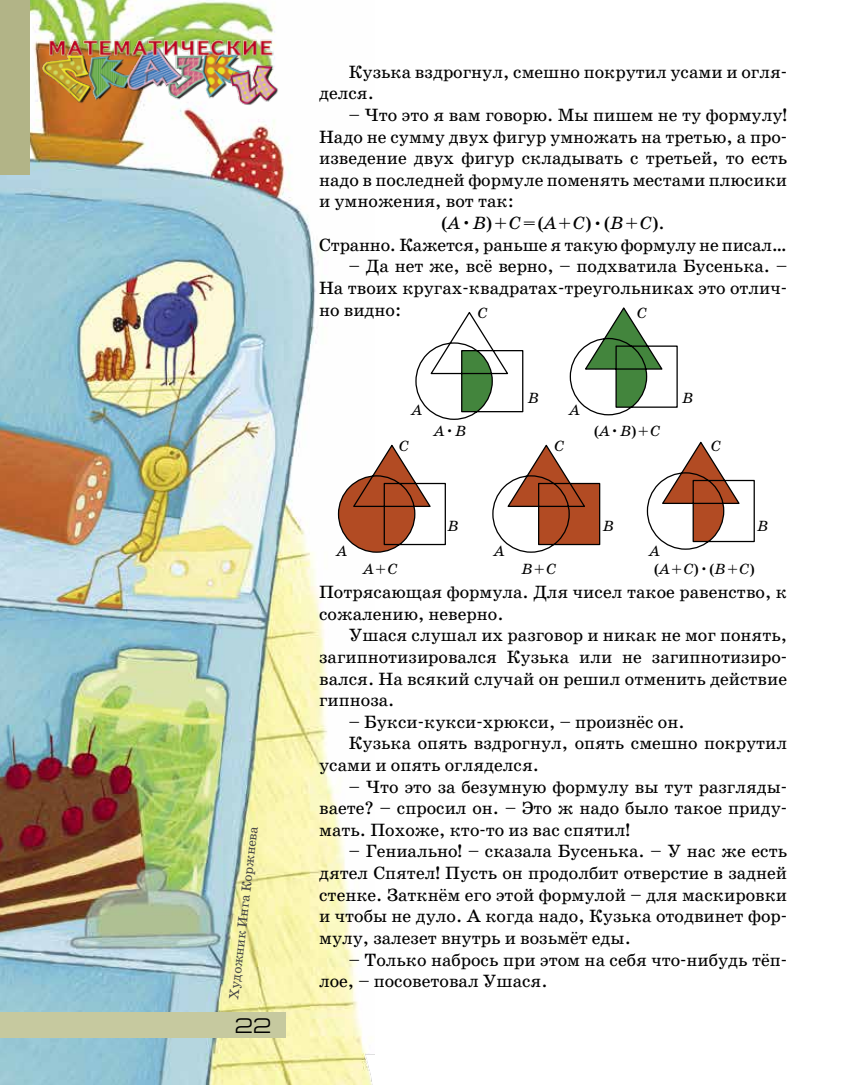
<style>
.page{position:relative;width:851px;height:1085px;background:#fff}
.page>*{position:absolute;margin:0;border:0;box-sizing:border-box;transform-origin:0 0}
.t1{font:21px "Europe Ext";color:#000}
.t2{font:18px/21.6px "School Book C";color:#000}
.t3{font:italic 15px "School Book C";color:#000}
.t4{font:13.5px "School Book AC";color:#484848}
.s1{font-style:italic}
.s2{font-style:normal}
</style>
<div class="page">
<img style="left:0;top:0;width:375px;height:1084px">
<img style="left:35px;top:33px;width:248px;height:74px">
<div style="left:0;top:0;width:30px;height:174px;background:#b2b487"></div>
<svg style="left:415px;top:312px;width:109px;height:108px"></svg>
<svg style="left:569px;top:307px;width:109px;height:109px"></svg>
<svg style="left:337px;top:443px;width:109px;height:110px"></svg>
<svg style="left:492px;top:444px;width:109px;height:109px"></svg>
<svg style="left:646px;top:441px;width:109px;height:109px"></svg>
<div style="left:0;top:1012px;width:285px;height:25px;background:#c6c99f"></div>
<p class="t4" style="left:227px;top:999px;width:176px;rotate:-84deg">Художник Инга Коржнева</p>
<p class="t1" style="left:235px;top:1013px;width:38px">22</p>
<p class="t2" style="left:319px;top:61px;width:469px;text-indent:30px">Кузька вздрогнул, смешно покрутил усами и огля&shy;делся.</p>
<p class="t2" style="left:349px;top:104px;width:439px">– Что это я вам говорю. Мы пишем не ту формулу!</p>
<p class="t2" style="left:319px;top:126px;width:469px">Надо не сумму двух фигур умножать на третью, а про-</p>
<p class="t2" style="left:319px;top:147px;width:469px">изведение двух фигур складывать с третьей, то есть</p>
<p class="t2" style="left:319px;top:169px;width:469px">надо в последней формуле поменять местами плюсики</p>
<p class="t2" style="left:319px;top:191px;width:196px">и умножения, вот так:</p>
<p class="t2" style="left:441px;top:212px;width:225px">(<span class="s1">A·B</span>)+<span class="s1">C</span>=(<span class="s1">A+C</span>)·(<span class="s1">B+C</span>).</p>
<p class="t2" style="left:319px;top:234px;width:469px">Странно. Кажется, раньше я такую формулу не писал…</p>
<p class="t2" style="left:319px;top:255px;width:469px;text-align:justify;text-indent:30px">– Да нет же, всё верно, – подхватила Бусенька. – На твоих кругах-квадратах-треугольниках это отлич&shy;но видно:</p>
<p class="t3" style="left:477px;top:304px;width:11px">C</p>
<p class="t3" style="left:637px;top:304px;width:11px">C</p>
<p class="t3" style="left:528px;top:389px;width:13px">B</p>
<p class="t3" style="left:682px;top:389px;width:13px">B</p>
<p class="t3" style="left:412px;top:401px;width:12px">A</p>
<p class="t3" style="left:569px;top:401px;width:12px">A</p>
<p class="t3" style="left:434px;top:422px;width:33px">А·В</p>
<p class="t3" style="left:594px;top:422px;width:68px"><span class="s2">(</span>А·В<span class="s2">)+</span>C</p>
<p class="t3" style="left:399px;top:437px;width:11px">C</p>
<p class="t3" style="left:554px;top:437px;width:11px">C</p>
<p class="t3" style="left:711px;top:437px;width:11px">C</p>
<p class="t3" style="left:447px;top:517px;width:13px">B</p>
<p class="t3" style="left:602px;top:517px;width:13px">B</p>
<p class="t3" style="left:757px;top:517px;width:13px">B</p>
<p class="t3" style="left:337px;top:542px;width:12px">A</p>
<p class="t3" style="left:494px;top:542px;width:12px">A</p>
<p class="t3" style="left:649px;top:542px;width:12px">A</p>
<p class="t3" style="left:363px;top:560px;width:36px">А+С</p>
<p class="t3" style="left:521px;top:560px;width:36px">В+С</p>
<p class="t3" style="left:654px;top:560px;width:102px"><span class="s2">(</span>А+С<span class="s2">)</span>·<span class="s2">(</span>В+С<span class="s2">)</span></p>
<p class="t2" style="left:319px;top:581px;width:469px">Потрясающая формула. Для чисел такое равенство, к сожалению, неверно.</p>
<p class="t2" style="left:319px;top:624px;width:469px;text-align:justify;text-indent:30px">Ушася слушал их разговор и никак не мог понять, загипнотизировался Кузька или не загипнотизиро&shy;вался. На всякий случай он решил отменить действие гипноза.</p>
<p class="t2" style="left:349px;top:711px;width:337px">– Букси-кукси-хрюкси, – произнёс он.</p>
<p class="t2" style="left:349px;top:732px;width:439px">Кузька опять вздрогнул, опять смешно покрутил</p>
<p class="t2" style="left:319px;top:754px;width:221px">усами и опять огляделся.</p>
<p class="t2" style="left:319px;top:775px;width:469px;text-indent:30px">– Что это за безумную формулу вы тут разгляды&shy;ваете? – спросил он. – Это ж надо было такое приду&shy;мать. Похоже, кто-то из вас спятил!</p>
<p class="t2" style="left:319px;top:840px;width:469px;text-align:justify;text-indent:30px">– Гениально! – сказала Бусенька. – У нас же есть дятел Спятел! Пусть он продолбит отверстие в задней стенке. Заткнём его этой формулой – для маскировки и чтобы не дуло. А когда надо, Кузька отодвинет фор&shy;мулу, залезет внутрь и возьмёт еды.</p>
<p class="t2" style="left:319px;top:948px;width:467px;text-indent:30px">– Только набрось при этом на себя что-нибудь тёп&shy;лое, – посоветовал Ушася.</p>
</div>
